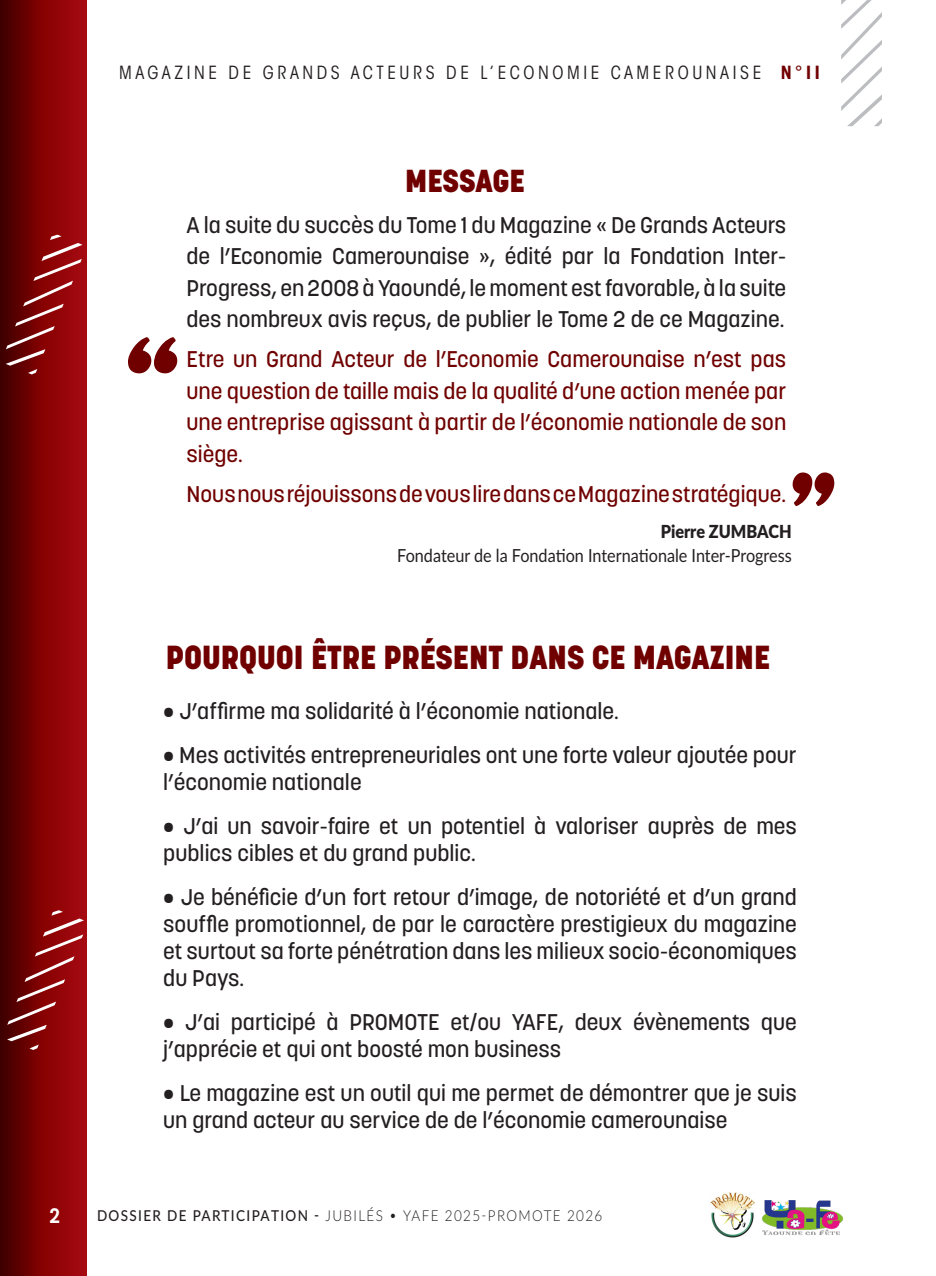
<style>
.page{position:relative;width:936px;height:1276px;background:#fff}
.page>*{position:absolute;margin:0;border:0;box-sizing:border-box;transform-origin:0 0}
.t1{font:800 33px "Korolev";color:#700000}
.t2{font:800 31.5px "Korolev";letter-spacing:-.005em;color:#700000}
.t3{font:500 22.5px/27px "Korolev";color:#231f20}
.t4{font:500 22.5px/31.5px "Korolev";color:#700000;text-align:justify}
.t5{font:700 21px "Abel Pro";color:#fff}
.t6{font:condensed 18px "ITC Avant Garde Std";letter-spacing:.2em;color:#231f20}
.t7{font:18px "Lato";color:#231f20;scale:.9 1}
.t8{font:900 18px "Lato";color:#231f20;scale:.9 1}
.t9{font:300 15px "Lato";letter-spacing:.1em;color:#231f20;scale:.9 1}
.s1{font-weight:700;color:#700000}
.s2{font-weight:500}
</style>
<div class="page">
<div style="left:0;top:0;width:86px;height:1276px;background:linear-gradient(to right,#470000,#b0080e)"></div>
<svg style="left:6px;top:235px;width:77px;height:139px"></svg>
<svg style="left:7px;top:910px;width:77px;height:140px"></svg>
<img style="left:761px;top:1200px;width:83px;height:36px">
<img style="left:710px;top:1192px;width:45px;height:46px">
<svg style="left:841px;top:0;width:40px;height:126px"></svg>
<svg style="left:128px;top:337px;width:49px;height:36px"></svg>
<svg style="left:792px;top:472px;width:42px;height:34px"></svg>
<p class="t6" style="left:119px;top:61px;width:702px">MAGAZINE DE GRANDS ACTEURS DE L’ECONOMIE CAMEROUNAISE <span class="s1">N°II</span></p>
<p class="t2" style="left:405px;top:162px;width:121px">MESSAGE</p>
<p class="t3" style="left:186px;top:209px;width:601px;line-height:31.5px;text-align:justify">A la suite du succès du Tome 1 du Magazine « De Grands Acteurs de l’Economie Camerounaise », édité par la Fondation Inter-Progress, en 2008 à Yaoundé, le moment est favorable, à la suite des nombreux avis reçus, de publier le Tome 2 de ce Magazine.</p>
<p class="t4" style="left:186px;top:343px;width:601px">Etre un Grand Acteur de l’Economie Camerounaise n’est pas une question de taille mais de la qualité d’une action menée par une entreprise agissant à partir de l’économie nationale de son siège.</p>
<p class="t4" style="left:186px;top:478px;width:601px">Nous nous réjouissons de vous lire dans ce Magazine stratégique.</p>
<p class="t8" style="left:660px;top:517px;width:147px">Pierre ZUMBACH</p>
<p class="t7" style="left:397px;top:542px;width:440px">Fondateur de la Fondation Internationale Inter-Progress</p>
<p class="t1" style="left:166px;top:637px;width:605px">POURQUOI ÊTRE PRÉSENT DANS CE MAGAZINE</p>
<p class="t3" style="left:163px;top:697px;width:457px">• J’affirme ma solidarité à l’économie nationale.</p>
<p class="t3" style="left:163px;top:741px;width:635px">• Mes activités entrepreneuriales ont une forte valeur ajoutée pour l’économie nationale</p>
<p class="t3" style="left:163px;top:812px;width:635px">• J’ai un savoir-faire et un potentiel à valoriser auprès de mes publics cibles et du grand public.</p>
<p class="t3" style="left:163px;top:883px;width:635px;text-align:justify">• Je bénéficie d’un fort retour d’image, de notoriété et d’un grand souffle promotionnel, de par le caractère prestigieux du magazine et surtout sa forte pénétration dans les milieux socio-économiques du Pays.</p>
<p class="t3" style="left:163px;top:1008px;width:635px">• J’ai participé à PROMOTE et/ou YAFE, deux évènements que j’apprécie et qui ont boosté mon business</p>
<p class="t3" style="left:163px;top:1079px;width:635px">• Le magazine est un outil qui me permet de démontrer que je suis un grand acteur au service de de l’économie camerounaise</p>
<p class="t5" style="left:49px;top:1201px;width:12px">2</p>
<p class="t9" style="left:97px;top:1205px;width:563px"><span class="s2">DOSSIER DE PARTICIPATION -</span> JUBILÉS • YAFE 2025-PROMOTE 2026</p>
</div>
